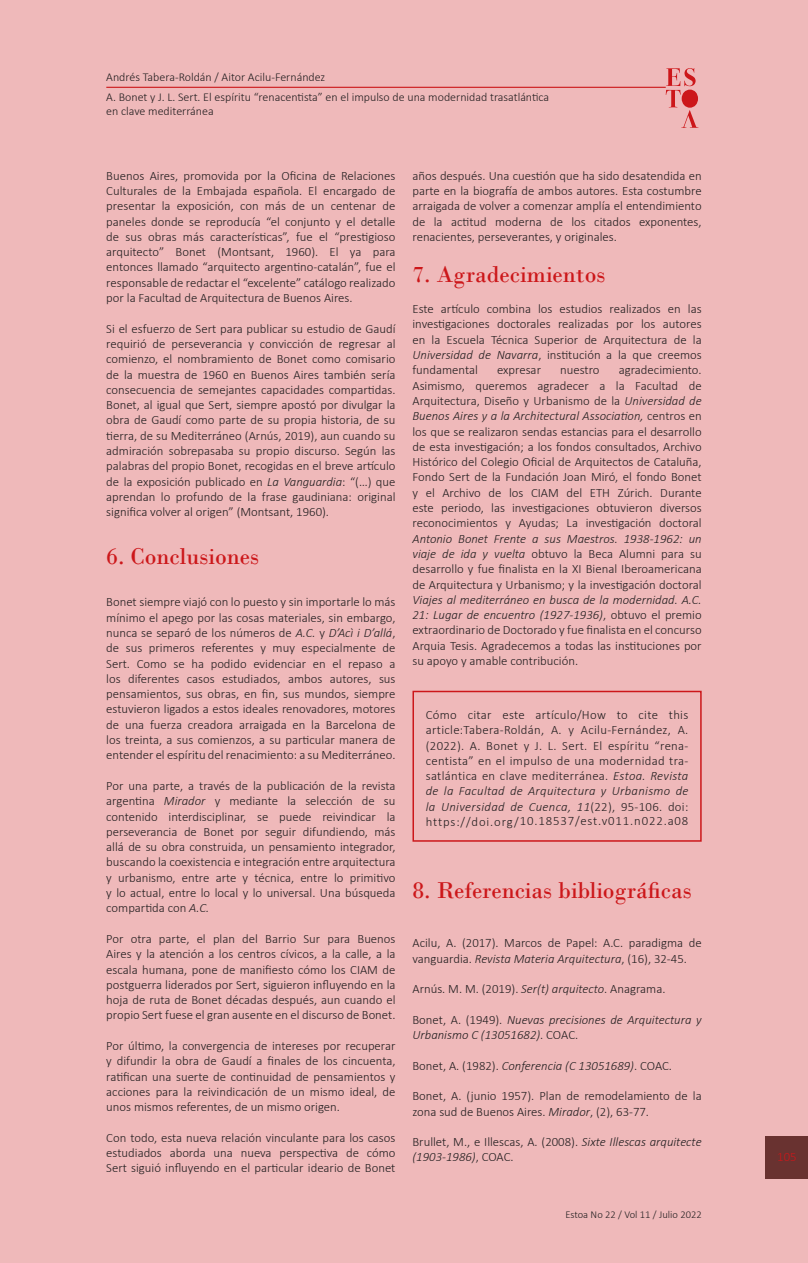
<style>
.page{position:relative;width:808px;height:1263px;background:#efb9ba}
.page>*{position:absolute;margin:0;border:0;box-sizing:border-box;transform-origin:0 0}
.t1{font:24px "Bodoni";color:#cc171a}
.parrafo{font:300 12.75px/15.3px "Calibri";color:#231f20;text-align:justify}
.parrafo-2{font:italic 300 12.75px/15.3px "Calibri";color:#231f20}
.parrafo-3{font:300 12.75px "Calibri";letter-spacing:.07em;color:#231f20}
.t2{font:300 12.75px "Calibri";color:#cc171a}
.t3{font:300 12px "Calibri";color:#231f20}
.t4{font:300 10.5px "Calibri";color:#231f20}
.s1{font-style:italic}
.s2{font-style:normal}
</style>
<div class="page">
<div style="left:412px;top:691px;width:290px;height:151px;border:2px solid #cc171a"></div>
<p class="t3" style="left:106px;top:70px;width:221px">Andrés Tabera-Roldán / Aitor Acilu-Fernández</p>
<p class="t3" style="left:106px;top:90px;width:444px">A. Bonet y J. L. Sert. El espíritu “renacentista” en el impulso de una modernidad trasatlántica</p>
<p class="t3" style="left:106px;top:104px;width:109px">en clave mediterránea</p>
<p class="parrafo" style="left:106px;top:168px;width:291px">Buenos Aires, promovida por la Oficina de Relaciones Culturales de la Embajada española. El encargado de presentar la exposición, con más de un centenar de paneles donde se reproducía “el conjunto y el detalle de sus obras más características”, fue el “prestigioso arquitecto” Bonet (Montsant, 1960). El ya para entonces llamado “arquitecto argentino-catalán”, fue el responsable de redactar el “excelente” catálogo realizado por la Facultad de Arquitectura de Buenos Aires.</p>
<p class="parrafo" style="left:106px;top:321px;width:291px">Si el esfuerzo de Sert para publicar su estudio de Gaudí requirió de perseverancia y convicción de regresar al comienzo, el nombramiento de Bonet como comisario de la muestra de 1960 en Buenos Aires también sería consecuencia de semejantes capacidades compartidas.<br>Bonet, al igual que Sert, siempre apostó por divulgar la obra de Gaudí como parte de su propia historia, de su tierra, de su Mediterráneo (Arnús, 2019), aun cuando su admiración sobrepasaba su propio discurso. Según las palabras del propio Bonet, recogidas en el breve artículo de la exposición publicado en <span class="s1">La Vanguardia</span>: “(…) que aprendan lo profundo de la frase gaudiniana: original significa volver al origen” (Montsant, 1960).</p>
<p class="t1" style="left:106px;top:542px;width:154px">6. Conclusiones</p>
<p class="parrafo" style="left:106px;top:594px;width:291px">Bonet siempre viajó con lo puesto y sin importarle lo más mínimo el apego por las cosas materiales, sin embargo, nunca se separó de los números de <span class="s1">A.C.</span> y <span class="s1">D’Acì i D’allá</span>, de sus primeros referentes y muy especialmente de Sert. Como se ha podido evidenciar en el repaso a los diferentes casos estudiados, ambos autores, sus pensamientos, sus obras, en fin, sus mundos, siempre estuvieron ligados a estos ideales renovadores, motores de una fuerza creadora arraigada en la Barcelona de los treinta, a sus comienzos, a su particular manera de entender el espíritu del renacimiento: a su Mediterráneo.</p>
<p class="parrafo" style="left:106px;top:778px;width:291px">Por una parte, a través de la publicación de la revista argentina <span class="s1">Mirador</span> y mediante la selección de su contenido interdisciplinar, se puede reivindicar la perseverancia de Bonet por seguir difundiendo, más allá de su obra construida, un pensamiento integrador, buscando la coexistencia e integración entre arquitectura y urbanismo, entre arte y técnica, entre lo primitivo y lo actual, entre lo local y lo universal. Una búsqueda compartida con <span class="s1">A.C.</span></p>
<p class="parrafo" style="left:106px;top:931px;width:291px">Por otra parte, el plan del Barrio Sur para Buenos Aires y la atención a los centros cívicos, a la calle, a la escala humana, pone de manifiesto cómo los CIAM de postguerra liderados por Sert, siguieron influyendo en la hoja de ruta de Bonet décadas después, aun cuando el propio Sert fuese el gran ausente en el discurso de Bonet.</p>
<p class="parrafo" style="left:106px;top:1038px;width:291px">Por último, la convergencia de intereses por recuperar y difundir la obra de Gaudí a finales de los cincuenta, ratifican una suerte de continuidad de pensamientos y acciones para la reivindicación de un mismo ideal, de unos mismos referentes, de un mismo origen.</p>
<p class="parrafo" style="left:106px;top:1130px;width:291px">Con todo, esta nueva relación vinculante para los casos estudiados aborda una nueva perspectiva de cómo Sert siguió influyendo en el particular ideario de Bonet</p>
<p class="parrafo" style="left:412px;top:168px;width:291px">años después. Una cuestión que ha sido desatendida en parte en la biografía de ambos autores. Esta costumbre arraigada de volver a comenzar amplía el entendimiento de la actitud moderna de los citados exponentes, renacientes, perseverantes, y originales.</p>
<p class="t1" style="left:412px;top:260px;width:195px">7. Agradecimientos</p>
<p class="parrafo" style="left:412px;top:301px;width:291px">Este artículo combina los estudios realizados en las investigaciones doctorales realizadas por los autores en la Escuela Técnica Superior de Arquitectura de la <span class="s1">Universidad de Navarra</span>, institución a la que creemos fundamental</p>
<p class="parrafo" style="left:412px;top:362px;width:291px;text-indent:206px">agradecimiento.<br>Asimismo, queremos agradecer a la Facultad de Arquitectura, Diseño y Urbanismo de la <span class="s1">Universidad de Buenos Aires y a la Architectural Association,</span> centros en los que se realizaron sendas estancias para el desarrollo de esta investigación; a los fondos consultados, Archivo Histórico del Colegio Oficial de Arquitectos de Cataluña, Fondo Sert de la Fundación Joan Miró, el fondo Bonet y el Archivo de los CIAM del ETH Zúrich. Durante este periodo, las investigaciones obtuvieron diversos reconocimientos y Ayudas; La investigación doctoral <span class="s1">Antonio Bonet Frente a sus Maestros. 1938-1962: un viaje de ida y vuelta</span> obtuvo la Beca Alumni para su desarrollo y fue finalista en la XI Bienal Iberoamericana de Arquitectura y Urbanismo; y la investigación doctoral <span class="s1">Viajes al mediterráneo en busca de la modernidad. A.C.<br>21: Lugar de encuentro (1927-1936)</span>, obtuvo el premio extraordinario de Doctorado y fue finalista en el concurso Arquia Tesis. Agradecemos a todas las instituciones por su apoyo y amable contribución.</p>
<p class="parrafo" style="left:497px;top:362px;width:45px">expresar</p>
<p class="parrafo" style="left:560px;top:362px;width:41px">nuestro</p>
<p class="parrafo" style="left:426px;top:707px;width:264px">Cómo citar este artículo/How to cite this article:Tabera-Roldán, A. y Acilu-Fernández, A. (2022). A. Bonet y J. L. Sert. El espíritu “rena&shy;centista” en el impulso de una modernidad tra&shy;satlántica en clave mediterránea. <span class="s1">Estoa. Revista de la Facultad de Arquitectura y Urbanismo de la Universidad de Cuenca, 11</span>(22), 95-106. doi:</p>
<p class="parrafo-3" style="left:426px;top:812px;width:264px">https://doi.org/10.18537/est.v011.n022.a08</p>
<p class="t1" style="left:412px;top:876px;width:281px">8. Referencias bibliográficas</p>
<p class="parrafo" style="left:412px;top:935px;width:291px">Acilu, A. (2017). Marcos de Papel: A.C. paradigma de vanguardia. <span class="s1">Revista Materia Arquitectura</span>, (16), 32-45.</p>
<p class="parrafo" style="left:412px;top:981px;width:254px">Arnús. M. M. (2019). <span class="s1">Ser(t) arquitecto</span>. Anagrama.</p>
<p class="parrafo-2" style="left:412px;top:1012px;width:291px"><span class="s2">Bonet, A. (1949).</span> Nuevas precisiones de Arquitectura y<br>Urbanismo C (13051682)<span class="s2">. COAC.</span></p>
<p class="parrafo-2" style="left:412px;top:1058px;width:261px"><span class="s2">Bonet, A. (1982).</span> Conferencia (C 13051689)<span class="s2">. COAC.</span></p>
<p class="parrafo" style="left:412px;top:1088px;width:291px">Bonet, A. (junio 1957). Plan de remodelamiento de la zona sud de Buenos Aires. <span class="s1">Mirador</span>, (2), 63-77.</p>
<p class="parrafo" style="left:412px;top:1134px;width:291px">Brullet, M., e Illescas, A. (2008). <span class="s1">Sixte Illescas arquitecte (1903-1986)</span>, COAC.</p>
<p class="t4" style="left:565px;top:1207px;width:138px">Estoa No 22 / Vol 11 / Julio 2022</p>
<p class="t2" style="left:777px;top:1148px;width:21px">105</p>
</div>
